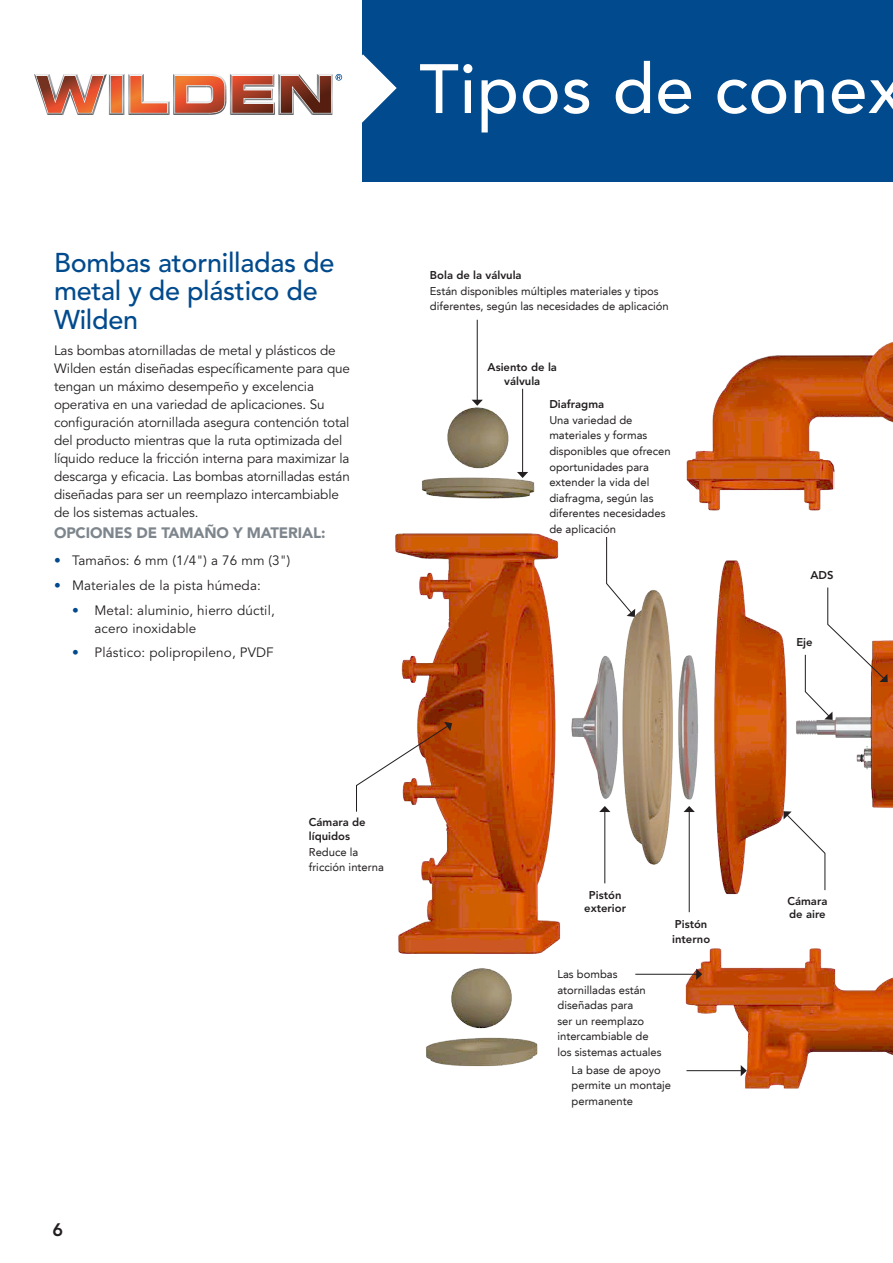
<style>
.page{position:relative;width:893px;height:1263px;background:#fff}
.page>*{position:absolute;margin:0;border:0;box-sizing:border-box;transform-origin:0 0}
.t1{font:500 69px "Avenir";letter-spacing:.01em;color:#fff}
.t2{font:500 27px/28.5px "Avenir";letter-spacing:-.01em;color:#004a8d}
.t3{font:800 18px "Avenir";color:#231f20}
.t4{font:900 15px "Avenir";letter-spacing:-.01em;color:#7e868d}
.Body_Text{font:13.5px/18px "Avenir";letter-spacing:-.01em;color:#231f20}
.Body_Text-2{font:13.5px/18px "Avenir";letter-spacing:.01em;color:#231f20}
.Product_Body{font:11.25px/15.6px "Avenir LT";color:#231f20}
.Bullet_Text{font:11.25px/15.6px "Avenir LT";color:#231f20}
.Product_Body-2{font:800 11.25px/13.5px "Avenir";color:#231f20}
.Bullet_Text-2{font:800 11.25px/15.6px "Avenir";color:#231f20}
.s1{color:#004a8d}
.s2{font-family:"Avenir";font-weight:800}
</style>
<div class="page">
<div style="left:363px;top:0;width:530px;height:182px;background:#004a8d"></div>
<img style="left:395px;top:329px;width:498px;height:760px">
<svg style="left:34px;top:54px;width:363px;height:69px"></svg>
<svg style="left:356px;top:722px;width:96px;height:91px"></svg>
<hr style="left:686px;top:1070px;width:55px;height:1px;background:#231f20">
<svg style="left:741px;top:1065px;width:6px;height:11px"></svg>
<hr style="left:522px;top:389px;width:1px;height:84px;background:#231f20">
<svg style="left:517px;top:472px;width:11px;height:6px"></svg>
<hr style="left:477px;top:320px;width:1px;height:80px;background:#231f20">
<svg style="left:472px;top:400px;width:11px;height:6px"></svg>
<svg style="left:606px;top:536px;width:29px;height:81px"></svg>
<svg style="left:783px;top:811px;width:43px;height:80px"></svg>
<svg style="left:804px;top:586px;width:84px;height:134px"></svg>
<hr style="left:689px;top:811px;width:1px;height:101px;background:#231f20">
<svg style="left:684px;top:806px;width:11px;height:6px"></svg>
<hr style="left:604px;top:811px;width:1px;height:72px;background:#231f20">
<svg style="left:599px;top:806px;width:11px;height:6px"></svg>
<hr style="left:635px;top:974px;width:62px;height:1px;background:#231f20">
<svg style="left:696px;top:969px;width:6px;height:11px"></svg>
<p class="t2" style="left:54px;top:249px;width:282px">Bombas atornilladas de metal y de plástico de<br>Wilden</p>
<p class="Body_Text" style="left:54px;top:342px;width:298px">Las bombas atornilladas de metal y plásticos de Wilden están diseñadas específicamente para que tengan un máximo desempeño y excelencia operativa en una variedad de aplicaciones. Su configuración atornillada asegura contención total del producto mientras que la ruta optimizada del líquido reduce la fricción interna para maximizar la descarga y eficacia. Las bombas atornilladas están diseñadas para ser un reemplazo intercambiable de los sistemas actuales.</p>
<p class="t4" style="left:54px;top:524px;width:273px">OPCIONES DE TAMAÑO Y MATERIAL:</p>
<p class="Body_Text-2" style="left:54px;top:552px;width:238px"><span class="s1">•</span> Tamaños: 6 mm (1/4") a 76 mm (3")</p>
<p class="Body_Text-2" style="left:54px;top:577px;width:208px"><span class="s1">•</span> Materiales de la pista húmeda:</p>
<p class="Body_Text-2" style="left:94px;top:601px;width:182px;text-indent:-22px"><span class="s1">•</span> Metal: aluminio, hierro dúctil, acero inoxidable</p>
<p class="Body_Text-2" style="left:72px;top:644px;width:203px"><span class="s1">•</span> Plástico: polipropileno, PVDF</p>
<p class="t1" style="left:419px;top:49px;width:486px">Tipos de conex</p>
<p class="Product_Body" style="left:430px;top:268px;width:240px"><span class="s2">Bola de la válvula<br></span>Están disponibles múltiples materiales y tipos diferentes, según las necesidades de aplicación</p>
<p class="Product_Body-2" style="left:488px;top:360px;width:71px;text-align:center">Asiento de la válvula</p>
<p class="Product_Body" style="left:549px;top:397px;width:123px"><span class="s2">Diafragma<br></span>Una variedad de materiales y formas disponibles que ofrecen oportunidades para extender la vida del diafragma, según las diferentes necesidades de aplicación</p>
<p class="Product_Body-2" style="left:810px;top:568px;width:25px">ADS</p>
<p class="Bullet_Text-2" style="left:796px;top:634px;width:18px">Eje</p>
<h3 class="t3" style="left:53px;top:1219px;width:12px">6</h3>
<p class="Product_Body-2" style="left:309px;top:816px;width:58px">Cámara de líquidos</p>
<p class="Product_Body" style="left:309px;top:844px;width:77px">Reduce la fricción interna</p>
<p class="Product_Body-2" style="left:584px;top:888px;width:43px;text-align:center">Pistón exterior</p>
<p class="Bullet_Text" style="left:557px;top:966px;width:106px">Las bombas atornilladas están diseñadas para<br>ser un reemplazo intercambiable de los sistemas actuales</p>
<p class="Bullet_Text-2" style="left:672px;top:916px;width:40px">Pistón interno</p>
<p class="Bullet_Text" style="left:572px;top:1062px;width:101px">La base de apoyo permite un montaje permanente</p>
<p class="Product_Body-2" style="left:787px;top:894px;width:41px">Cámara de aire</p>
</div>
